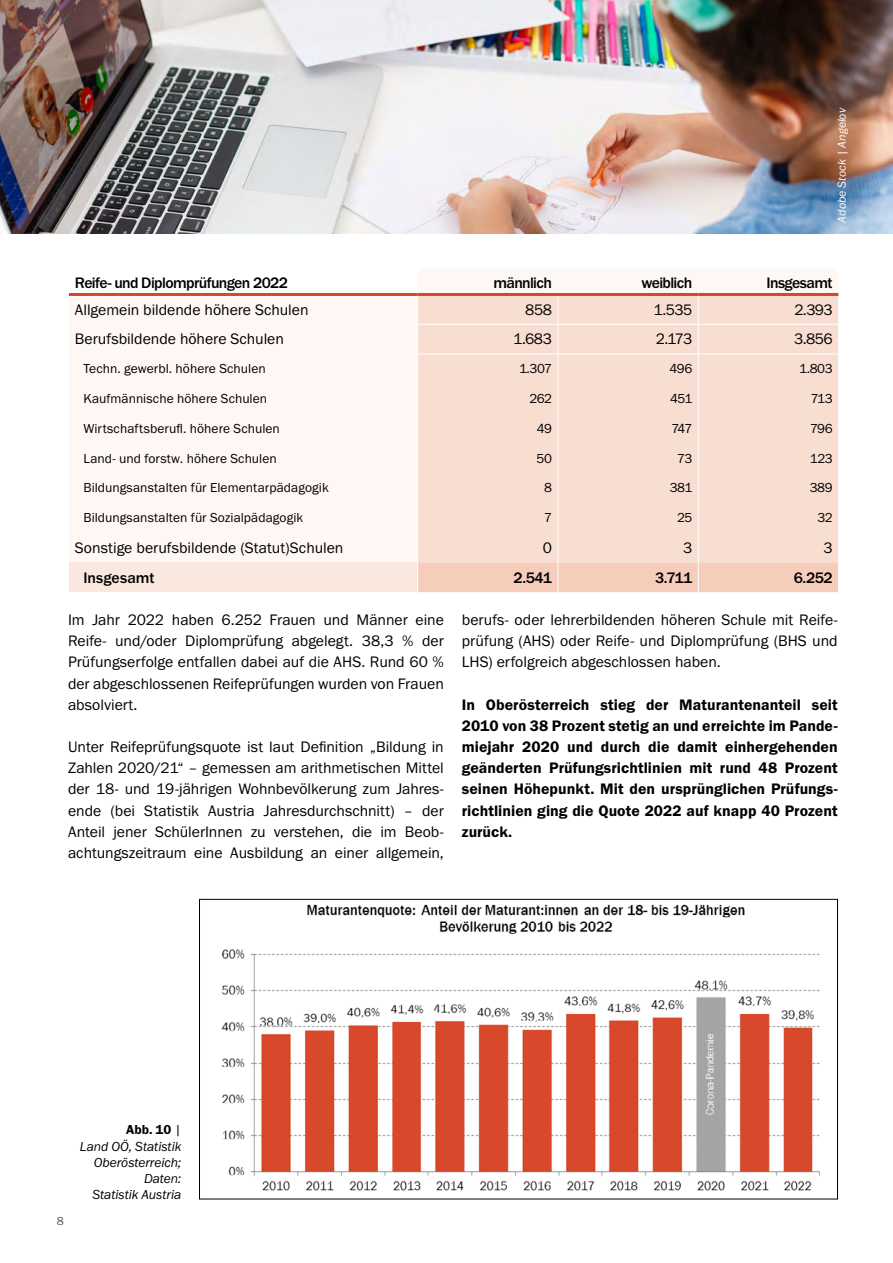
<style>
.page{position:relative;width:893px;height:1263px;background:#fff}
.page>*{position:absolute;margin:0;border:0;box-sizing:border-box;transform-origin:0 0}
.Fließtext{font:15.75px/21.1px "Franklin Gothic URW Boo";color:#000;text-align:justify}
.Fließtext-2{font:15.75px/21.1px "Franklin Gothic URW Dem";letter-spacing:.005em;color:#000;text-align:justify}
.t1{font:500 15.75px "Franklin Gothic URW";letter-spacing:-.04em;color:#000}
.t2{font:500 15.75px "Franklin Gothic URW";color:#000}
.t3{font:13.5px "Franklin Gothic URW Boo";letter-spacing:.005em;color:#000}
.t4{font:13.5px/16.2px "Franklin Gothic URW Boo Ita";letter-spacing:-.005em;color:#000;text-align:right}
.t5{font:13.5px "Franklin Gothic URW Dem";color:#000}
.t6{font:12px "Franklin Gothic URW Boo Ita";color:#fff}
.t7{font:12px "Franklin Gothic URW Boo";color:#5a5a59}
.s1{font-family:"Franklin Gothic URW Boo Ita"}
</style>
<div class="page">
<img style="left:0;top:0;width:893px;height:234px">
<img style="left:221px;top:904px;width:599px;height:287px">
<svg style="left:69px;top:269px;width:769px;height:293px;fill:#fef7f4"></svg>
<div style="left:418px;top:296px;width:420px;height:237px;background:#f8ded1"></div>
<div style="left:69px;top:562px;width:349px;height:30px;background:#fae7dd"></div>
<svg style="left:417px;top:269px;width:1px;height:55px"></svg>
<svg style="left:558px;top:269px;width:1px;height:55px"></svg>
<svg style="left:698px;top:269px;width:1px;height:55px"></svg>
<hr style="left:69px;top:324px;width:349px;height:1px;background:#fff">
<hr style="left:418px;top:324px;width:140px;height:1px;background:#fff">
<hr style="left:417px;top:324px;width:1px;height:30px;background:#fff">
<hr style="left:558px;top:324px;width:140px;height:1px;background:#fff">
<hr style="left:558px;top:324px;width:1px;height:30px;background:#fff">
<hr style="left:698px;top:324px;width:141px;height:1px;background:#fff">
<hr style="left:698px;top:324px;width:1px;height:30px;background:#fff">
<hr style="left:69px;top:354px;width:349px;height:1px;background:#fff">
<hr style="left:418px;top:354px;width:140px;height:1px;background:#fff">
<hr style="left:417px;top:354px;width:1px;height:30px;background:#fff">
<hr style="left:558px;top:354px;width:140px;height:1px;background:#fff">
<hr style="left:558px;top:354px;width:1px;height:30px;background:#fff">
<hr style="left:698px;top:354px;width:141px;height:1px;background:#fff">
<hr style="left:698px;top:354px;width:1px;height:30px;background:#fff">
<hr style="left:417px;top:384px;width:1px;height:30px;background:#fff">
<hr style="left:558px;top:384px;width:1px;height:30px;background:#fff">
<hr style="left:698px;top:384px;width:1px;height:30px;background:#fff">
<svg style="left:417px;top:414px;width:1px;height:29px"></svg>
<svg style="left:558px;top:414px;width:1px;height:29px"></svg>
<svg style="left:698px;top:414px;width:1px;height:29px"></svg>
<hr style="left:417px;top:443px;width:1px;height:30px;background:#fff">
<hr style="left:558px;top:443px;width:1px;height:30px;background:#fff">
<hr style="left:698px;top:443px;width:1px;height:30px;background:#fff">
<hr style="left:417px;top:473px;width:1px;height:30px;background:#fff">
<hr style="left:558px;top:473px;width:1px;height:30px;background:#fff">
<hr style="left:698px;top:473px;width:1px;height:30px;background:#fff">
<hr style="left:417px;top:503px;width:1px;height:30px;background:#fff">
<hr style="left:558px;top:503px;width:1px;height:30px;background:#fff">
<hr style="left:698px;top:503px;width:1px;height:30px;background:#fff">
<svg style="left:417px;top:533px;width:421px;height:59px;background:#f6d5c5"></svg>
<hr style="left:417px;top:562px;width:1px;height:30px;background:#fff">
<hr style="left:558px;top:562px;width:1px;height:30px;background:#fff">
<hr style="left:698px;top:562px;width:1px;height:30px;background:#fff">
<hr style="left:69px;top:293px;width:349px;height:3px;background:#d7482a">
<hr style="left:418px;top:293px;width:140px;height:3px;background:#d7482a">
<hr style="left:558px;top:293px;width:140px;height:3px;background:#d7482a">
<hr style="left:698px;top:293px;width:140px;height:3px;background:#d7482a">
<p class="t6" style="left:834px;top:223px;width:116px;rotate:-90deg">Adobe Stock | Angelov</p>
<p class="t1" style="left:75px;top:273px;width:215px">Reife- und Diplomprüfungen 2022</p>
<p class="t1" style="left:493px;top:273px;width:60px">männlich</p>
<p class="t1" style="left:641px;top:273px;width:52px">weiblich</p>
<p class="t1" style="left:766px;top:273px;width:68px">Insgesamt</p>
<p class="Fließtext" style="left:75px;top:298px;width:235px">Allgemein bildende höhere Schulen</p>
<p class="Fließtext" style="left:525px;top:298px;width:28px">858</p>
<p class="Fließtext" style="left:654px;top:298px;width:40px">1.535</p>
<p class="Fließtext" style="left:794px;top:298px;width:40px">2.393</p>
<p class="Fließtext" style="left:75px;top:328px;width:211px">Berufsbildende höhere Schulen</p>
<p class="Fließtext" style="left:513px;top:328px;width:40px">1.683</p>
<p class="Fließtext" style="left:656px;top:328px;width:38px">2.173</p>
<p class="Fließtext" style="left:794px;top:328px;width:40px">3.856</p>
<p class="t3" style="left:83px;top:360px;width:184px">Techn. gewerbl. höhere Schulen</p>
<p class="t3" style="left:519px;top:360px;width:34px">1.307</p>
<p class="t3" style="left:670px;top:360px;width:24px">496</p>
<p class="t3" style="left:799px;top:360px;width:35px">1.803</p>
<p class="t3" style="left:83px;top:390px;width:185px">Kaufmännische höhere Schulen</p>
<p class="t3" style="left:529px;top:390px;width:24px">262</p>
<p class="t3" style="left:670px;top:390px;width:24px">451</p>
<p class="t3" style="left:811px;top:390px;width:23px">713</p>
<p class="t3" style="left:83px;top:420px;width:198px">Wirtschaftsberufl. höhere Schulen</p>
<p class="t3" style="left:537px;top:420px;width:17px">49</p>
<p class="t3" style="left:671px;top:420px;width:22px">747</p>
<p class="t3" style="left:810px;top:420px;width:24px">796</p>
<p class="t3" style="left:83px;top:450px;width:195px">Land- und forstw. höhere Schulen</p>
<p class="t3" style="left:537px;top:450px;width:17px">50</p>
<p class="t3" style="left:677px;top:450px;width:16px">73</p>
<p class="t3" style="left:810px;top:450px;width:24px">123</p>
<p class="t3" style="left:83px;top:480px;width:247px">Bildungsanstalten für Elementarpädagogik</p>
<p class="t3" style="left:544px;top:480px;width:9px">8</p>
<p class="t3" style="left:670px;top:480px;width:24px">381</p>
<p class="t3" style="left:810px;top:480px;width:24px">389</p>
<p class="t3" style="left:83px;top:509px;width:221px">Bildungsanstalten für Sozialpädagogik</p>
<p class="t3" style="left:544px;top:509px;width:9px">7</p>
<p class="t3" style="left:677px;top:509px;width:17px">25</p>
<p class="t3" style="left:817px;top:509px;width:17px">32</p>
<p class="Fließtext" style="left:75px;top:537px;width:270px">Sonstige berufsbildende (Statut)Schulen</p>
<p class="Fließtext" style="left:543px;top:537px;width:11px">0</p>
<p class="Fließtext" style="left:683px;top:537px;width:11px">3</p>
<p class="Fließtext" style="left:823px;top:537px;width:11px">3</p>
<p class="t2" style="left:83px;top:567px;width:73px">Insgesamt</p>
<p class="t1" style="left:514px;top:567px;width:40px">2.541</p>
<p class="t1" style="left:655px;top:567px;width:39px">3.711</p>
<p class="t1" style="left:794px;top:567px;width:40px">6.252</p>
<p class="Fließtext" style="left:68px;top:609px;width:377px">Im Jahr 2022 haben 6.252 Frauen und Männer eine Reife- und/oder Diplomprüfung abgelegt. 38,3 % der Prüfungserfolge entfallen dabei auf die AHS. Rund 60 % der abgeschlossenen Reifeprüfungen wurden von Frauen absolviert.</p>
<p class="Fließtext" style="left:68px;top:736px;width:377px">Unter Reifeprüfungsquote ist laut Definition „Bildung in Zahlen 2020/21“ – gemessen am arithmetischen Mittel der 18- und 19-jährigen Wohnbevölkerung zum Jahres&shy;ende (bei Statistik Austria Jahresdurchschnitt) – der Anteil jener SchülerInnen zu verstehen, die im Beob&shy;achtungszeitraum eine Ausbildung an einer allgemein,</p>
<p class="Fließtext" style="left:462px;top:609px;width:377px">berufs- oder lehrerbildenden höheren Schule mit Reife&shy;prüfung (AHS) oder Reife- und Diplomprüfung (BHS und LHS) erfolgreich abgeschlossen haben.</p>
<p class="Fließtext-2" style="left:462px;top:694px;width:377px">In Oberösterreich stieg der Maturantenanteil seit 2010 von 38 Prozent stetig an und erreichte im Pande&shy;miejahr 2020 und durch die damit einhergehenden geänderten Prüfungsrichtlinien mit rund 48 Prozent seinen Höhepunkt. Mit den ursprünglichen Prüfungs&shy;richtlinien ging die Quote 2022 auf knapp 40 Prozent zurück.</p>
<p class="t7" style="left:57px;top:1214px;width:9px">8</p>
<p class="t5" style="left:126px;top:1121px;width:57px">Abb. 10 <span class="s1">|</span></p>
<p class="t4" style="left:80px;top:1138px;width:103px">Land OÖ, Statistik<br>Oberösterreich;<br>Daten:<br>Statistik Austria</p>
</div>
